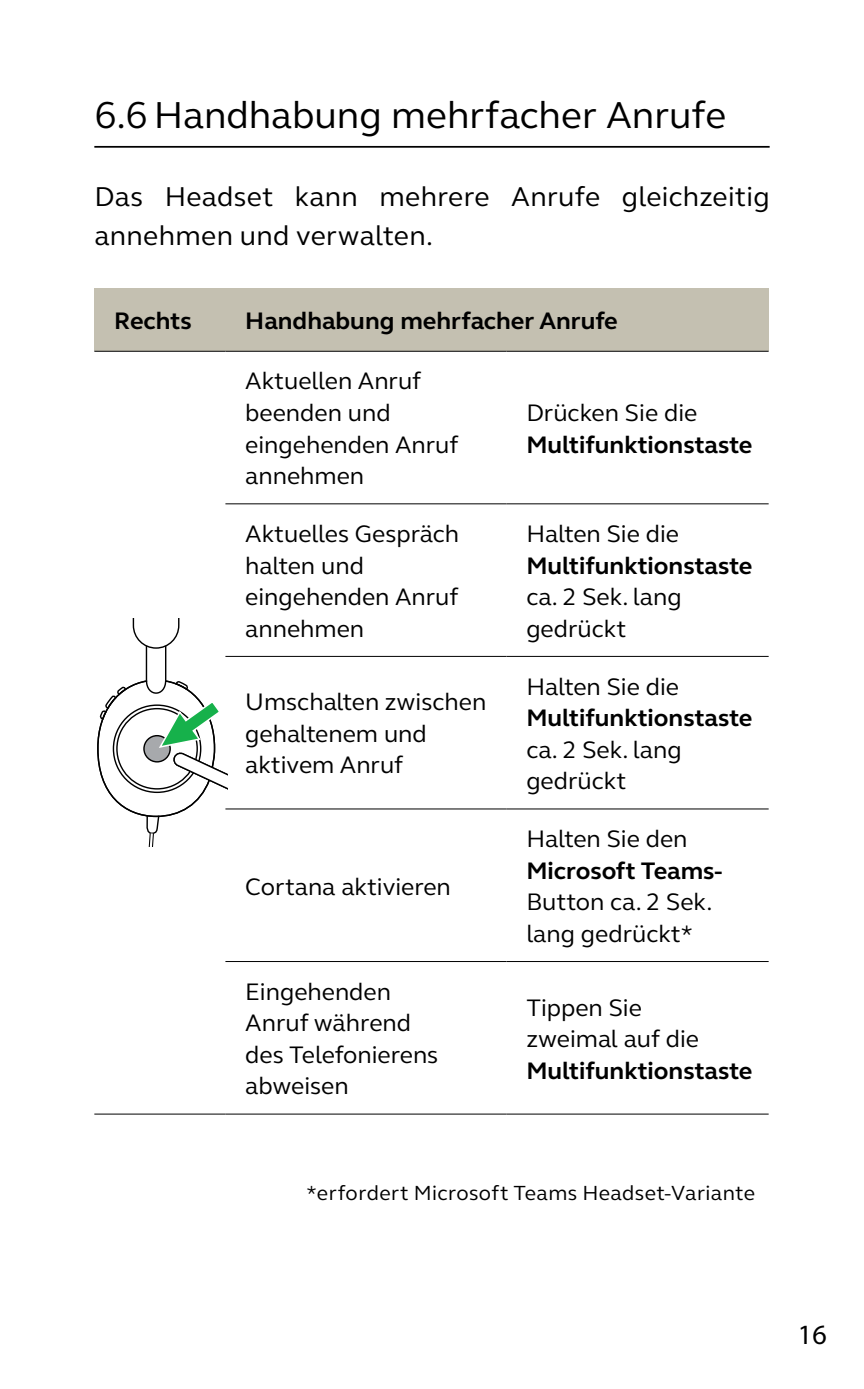
<style>
.page{position:relative;width:864px;height:1389px;background:#fff}
.page>*{position:absolute;margin:0;border:0;box-sizing:border-box;transform-origin:0 0}
.t1{font:38.5px "GN Elliot";color:#000}
.t2{font:28px/38.5px "GN Elliot";letter-spacing:.01em;color:#000}
.t3{font:28px "Myriad Pro";color:#000}
.t4{font:24.5px/31.5px "GN Elliot";color:#000}
.t5{font:700 24.5px "GN Elliot";color:#000}
.t6{font:21px "GN Elliot";letter-spacing:.02em;color:#000}
</style>
<div class="page">
<hr style="left:94px;top:146px;width:675px;height:2px;background:#000">
<div style="left:94px;top:289px;width:131px;height:62px;background:#c4c0b1"></div>
<div style="left:225px;top:289px;width:543px;height:62px;background:#c4c0b1"></div>
<hr style="left:94px;top:351px;width:131px;height:1px;background:#000">
<hr style="left:225px;top:351px;width:281px;height:1px;background:#000">
<hr style="left:506px;top:351px;width:262px;height:1px;background:#000">
<hr style="left:94px;top:1113px;width:131px;height:2px;background:#000">
<hr style="left:225px;top:503px;width:281px;height:1px;background:#000">
<hr style="left:506px;top:503px;width:262px;height:1px;background:#000">
<hr style="left:225px;top:656px;width:281px;height:1px;background:#000">
<hr style="left:506px;top:656px;width:262px;height:1px;background:#000">
<hr style="left:225px;top:808px;width:281px;height:2px;background:#000">
<hr style="left:506px;top:808px;width:262px;height:2px;background:#000">
<hr style="left:225px;top:961px;width:281px;height:1px;background:#000">
<hr style="left:506px;top:961px;width:262px;height:1px;background:#000">
<hr style="left:225px;top:1113px;width:281px;height:2px;background:#000">
<hr style="left:506px;top:1113px;width:262px;height:2px;background:#000">
<hr style="left:165px;top:646px;width:1px;height:34px;background:#000">
<hr style="left:146px;top:646px;width:1px;height:34px;background:#000">
<svg style="left:132px;top:619px;width:48px;height:30px"></svg>
<svg style="left:97px;top:679px;width:130px;height:168px"></svg>
<h1 class="t1" style="left:94px;top:89px;width:633px">6.6 Handhabung mehrfacher Anrufe</h1>
<p class="t2" style="left:94px;top:177px;width:676px">Das Headset kann mehrere Anrufe gleichzeitig annehmen und verwalten.</p>
<p class="t5" style="left:114px;top:304px;width:79px">Rechts</p>
<p class="t5" style="left:245px;top:304px;width:374px">Handhabung mehrfacher Anrufe</p>
<p class="t4" style="left:245px;top:365px;width:215px">Aktuellen Anruf beenden und eingehenden Anruf annehmen</p>
<p class="t4" style="left:526px;top:396px;width:172px">Drücken Sie die</p>
<p class="t5" style="left:526px;top:428px;width:227px">Multifunktionstaste</p>
<p class="t4" style="left:245px;top:517px;width:215px">Aktuelles Gespräch halten und eingehenden Anruf annehmen</p>
<p class="t4" style="left:526px;top:517px;width:154px">Halten Sie die</p>
<p class="t5" style="left:526px;top:549px;width:227px">Multifunktionstaste</p>
<p class="t4" style="left:526px;top:580px;width:157px">ca. 2 Sek. lang gedrückt</p>
<p class="t4" style="left:245px;top:686px;width:242px">Umschalten zwischen gehaltenem und aktivem Anruf</p>
<p class="t4" style="left:245px;top:870px;width:207px">Cortana aktivieren</p>
<p class="t4" style="left:245px;top:975px;width:194px">Eingehenden<br>Anruf während des Telefonierens abweisen</p>
<p class="t4" style="left:526px;top:670px;width:154px">Halten Sie die</p>
<p class="t5" style="left:526px;top:702px;width:227px">Multifunktionstaste</p>
<p class="t4" style="left:526px;top:733px;width:157px">ca. 2 Sek. lang gedrückt</p>
<p class="t4" style="left:526px;top:823px;width:163px">Halten Sie den</p>
<p class="t5" style="left:526px;top:854px;width:197px">Microsoft Teams-</p>
<p class="t4" style="left:526px;top:886px;width:187px">Button ca. 2 Sek. lang gedrückt*</p>
<p class="t4" style="left:526px;top:991px;width:174px">Tippen Sie zweimal auf die</p>
<p class="t5" style="left:526px;top:1054px;width:227px">Multifunktionstaste</p>
<p class="t6" style="left:306px;top:1179px;width:449px">*erfordert Microsoft Teams Headset-Variante</p>
<p class="t3" style="left:797px;top:1317px;width:30px">16</p>
</div>
